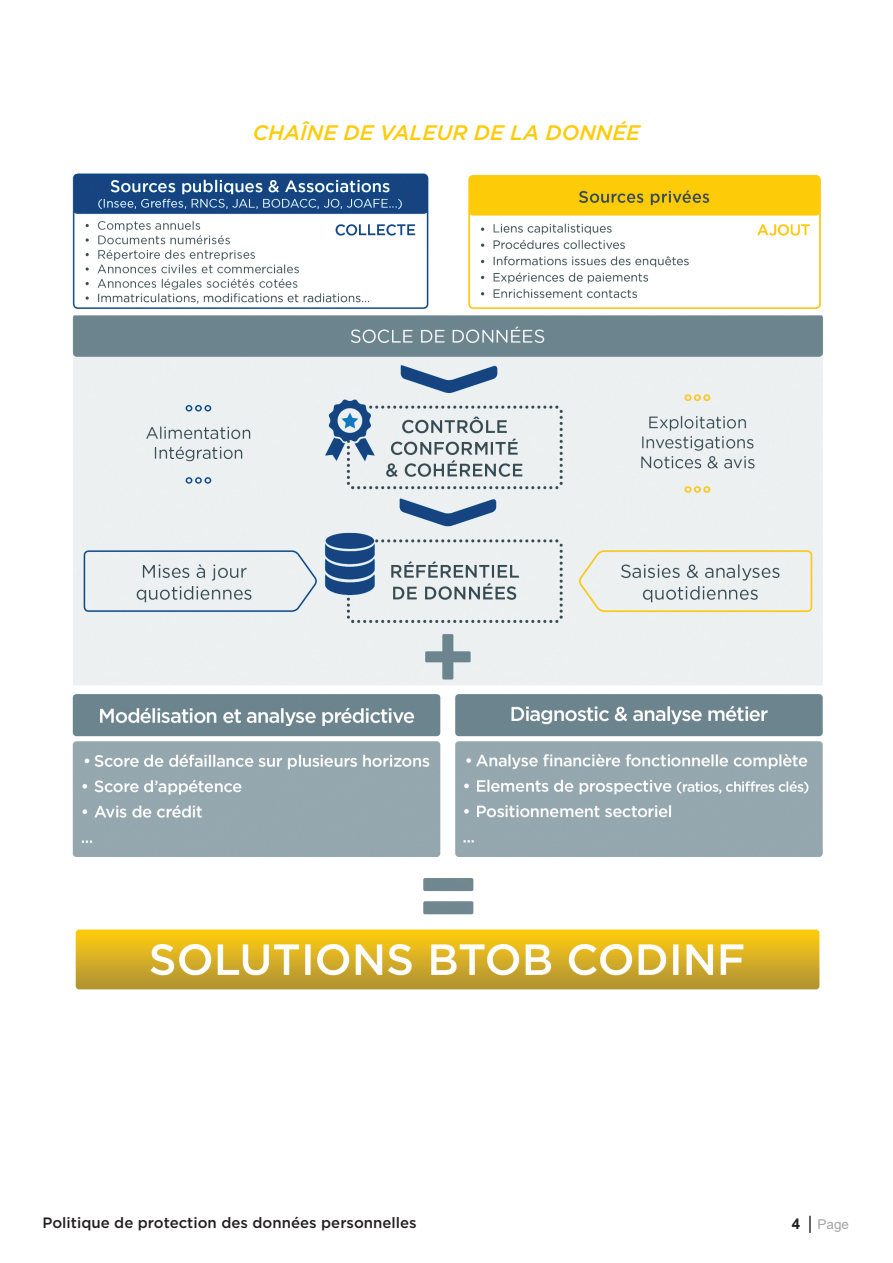
<style>
.page{position:relative;width:893px;height:1263px;background:#fff}
.page>*{position:absolute;margin:0;border:0;box-sizing:border-box;transform-origin:0 0}
.t1{font:italic 500 21px "Gotham";color:#fdcb0a}
.t2{font:500 15px "Gotham";color:#231f20}
.t3{font:13.5px "Arial";color:#a6a5a5}
.s1{font-weight:700;font-size:15px;color:#231f20}
.s2{font-size:18px;color:#231f20}
</style>
<div class="page">
<img style="left:72px;top:173px;width:751px;height:817px">
<h1 class="t1" style="left:253px;top:119px;width:389px">CHAÎNE DE VALEUR DE LA DONNÉE</h1>
<p class="t2" style="left:43px;top:1213px;width:376px">Politique de protection des données personnelles</p>
<p class="t3" style="left:792px;top:1215px;width:59px"><span class="s1">4</span> <span class="s2">|</span> Page</p>
</div>
